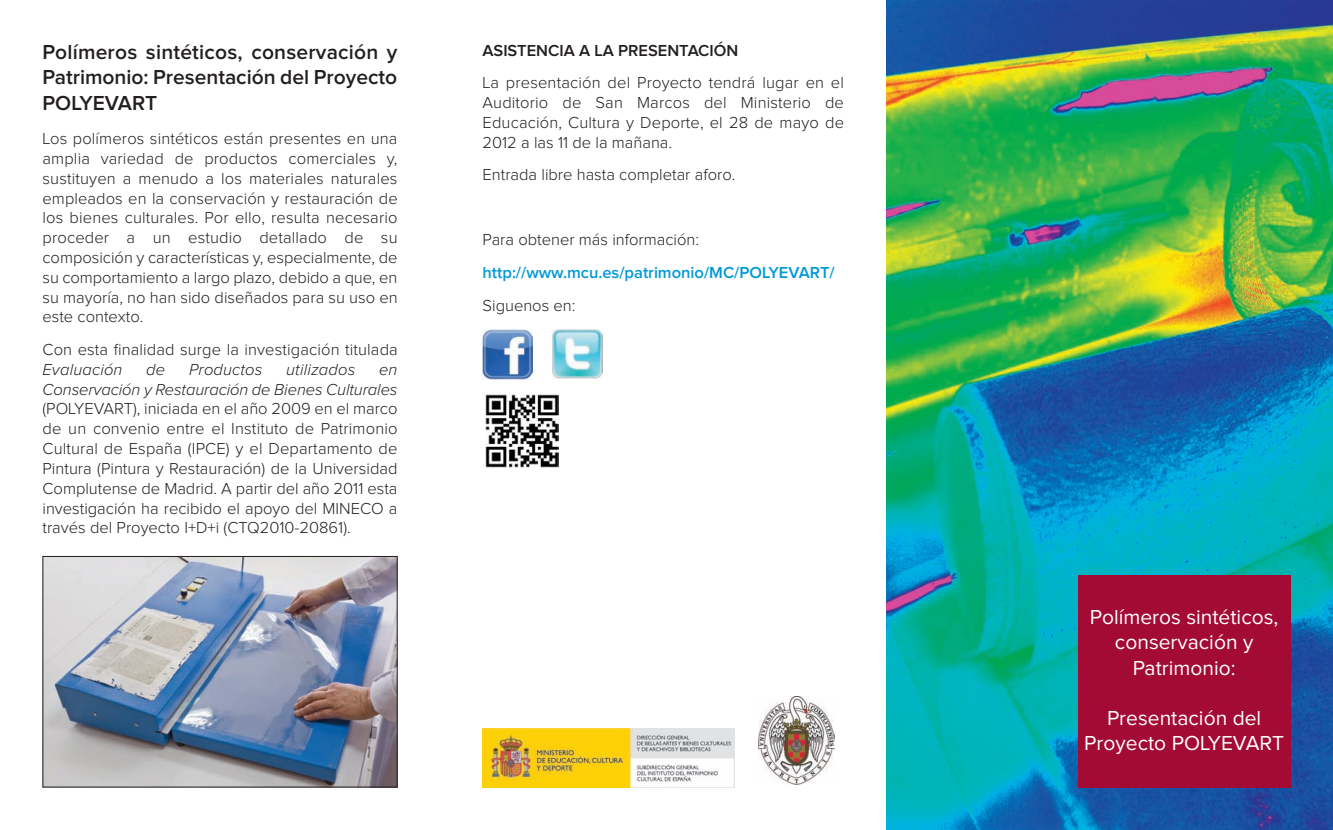
<style>
.page{position:relative;width:1333px;height:830px;background:#fff}
.page>*{position:absolute;margin:0;border:0;box-sizing:border-box;transform-origin:0 0}
.t1{font:600 21px/25.2px "Proxima Nova";color:#231f20;text-align:justify}
.t2{font:21px/25.2px "Proxima Nova";color:#fff;text-align:center}
.t3{font:300 16.5px/19.8px "Proxima Nova";color:#231f20;text-align:justify}
.t4{font:italic 300 16.5px/19.8px "Proxima Nova";letter-spacing:-.005em;color:#231f20;text-align:right}
.t5{font:600 16.5px "Proxima Nova";color:#0099d8}
.t6{font:600 16.5px "Proxima Nova";color:#231f20}
</style>
<div class="page">
<img style="left:887px;top:1px;width:446px;height:828px">
<div style="left:1078px;top:574px;width:212px;height:213px;background:#a30a34"></div>
<img style="left:483px;top:728px;width:251px;height:59px">
<img style="left:483px;top:329px;width:49px;height:50px">
<img style="left:553px;top:329px;width:49px;height:49px">
<img style="left:485px;top:394px;width:74px;height:73px">
<img style="left:758px;top:696px;width:77px;height:88px">
<img style="left:45px;top:558px;width:351px;height:227px">
<div style="left:43px;top:556px;width:355px;height:231px;border:1px solid #231f20"></div>
<p class="t1" style="left:43px;top:41px;width:357px">Polímeros sintéticos, conservación y Patrimonio: Presentación del Proyecto POLYEVART</p>
<p class="t3" style="left:43px;top:130px;width:357px">Los polímeros sintéticos están presentes en una amplia variedad de productos comerciales y, sustituyen a menudo a los materiales naturales empleados en la conservación y restauración de los bienes culturales. Por ello, resulta necesario proceder a un estudio detallado de su composición y características y, especialmente, de su comportamiento a largo plazo, debido a que, en su mayoría, no han sido diseñados para su uso en este contexto.</p>
<p class="t3" style="left:43px;top:341px;width:357px">Con esta finalidad surge la investigación titulada</p>
<p class="t4" style="left:43px;top:361px;width:82px">Evaluación</p>
<p class="t4" style="left:146px;top:361px;width:20px">de</p>
<p class="t4" style="left:189px;top:361px;width:75px">Productos</p>
<p class="t4" style="left:286px;top:361px;width:71px">utilizados</p>
<p class="t4" style="left:43px;top:361px;width:357px">en<br>Conservación y Restauración de Bienes Culturales</p>
<p class="t3" style="left:43px;top:400px;width:357px">(POLYEVART), iniciada en el año 2009 en el marco de un convenio entre el Instituto de Patrimonio Cultural de España (IPCE) y el Departamento de Pintura (Pintura y Restauración) de la Universidad Complutense de Madrid. A partir del año 2011 esta investigación ha recibido el apoyo del MINECO a través del Proyecto I+D+i (CTQ2010-20861).</p>
<p class="t6" style="left:483px;top:45px;width:257px">ASISTENCIA A LA PRESENTACIÓN</p>
<p class="t3" style="left:483px;top:74px;width:363px">La presentación del Proyecto tendrá lugar en el Auditorio de San Marcos del Ministerio de Educación, Cultura y Deporte, el 28 de mayo de 2012 a las 11 de la mañana.</p>
<p class="t3" style="left:483px;top:166px;width:254px">Entrada libre hasta completar aforo.</p>
<p class="t3" style="left:483px;top:231px;width:218px">Para obtener más información:</p>
<p class="t5" style="left:483px;top:267px;width:354px">http://www.mcu.es/patrimonio/MC/POLYEVART/</p>
<p class="t3" style="left:483px;top:296px;width:94px">Siguenos en:</p>
<p class="t2" style="left:1090px;top:606px;width:190px">Polímeros sintéticos, conservación y<br>Patrimonio:</p>
<p class="t2" style="left:1084px;top:707px;width:201px">Presentación del<br>Proyecto POLYEVART</p>
</div>
